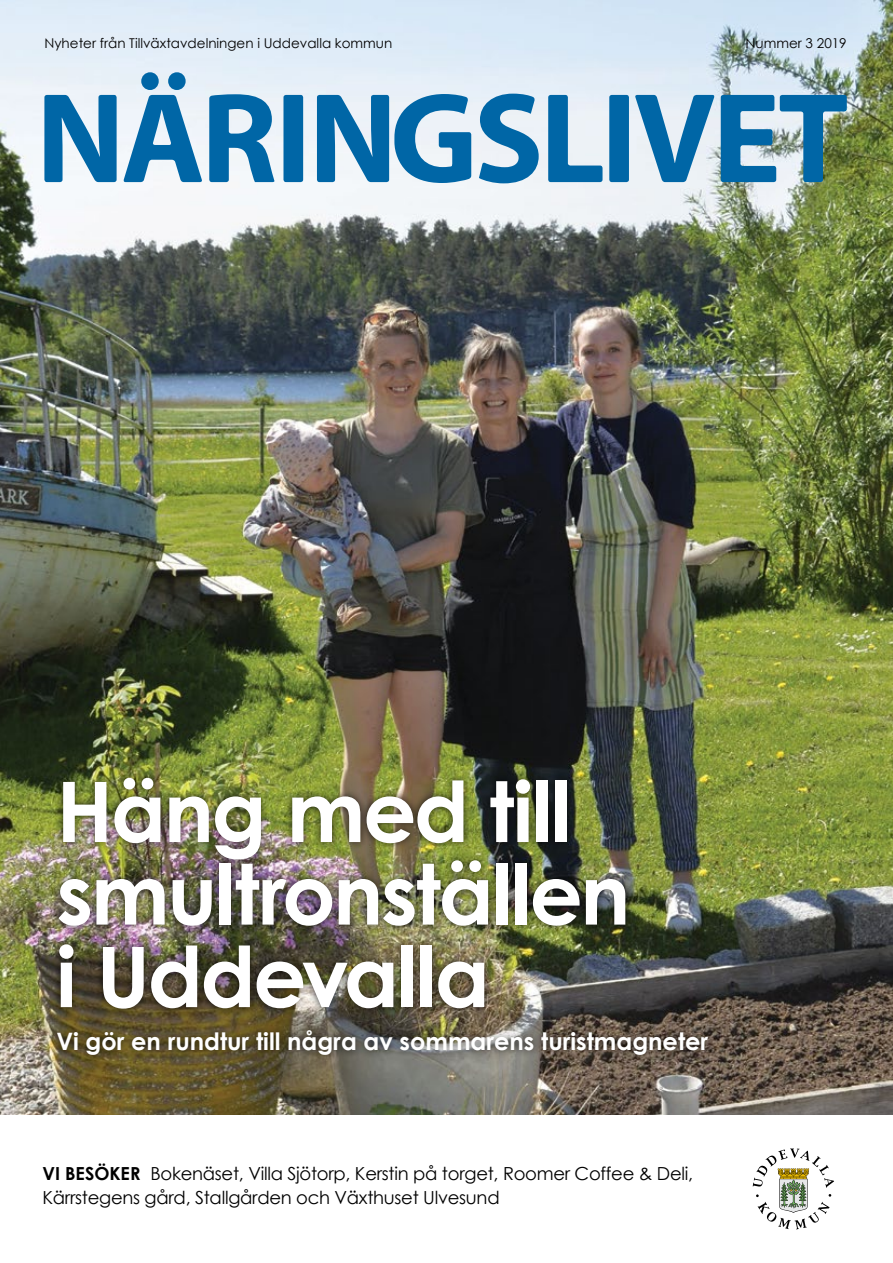
<style>
.page{position:relative;width:893px;height:1263px;background:#fff}
.page>*{position:absolute;margin:0;border:0;box-sizing:border-box;transform-origin:0 0}
.t1{font:700 83.7px/82.5px "Century Gothic";letter-spacing:-.03em;color:#fff}
.t2{font:700 24px "Century Gothic";color:#fff}
.t3{font:18px/24px "Century Gothic";letter-spacing:-.015em;color:#000}
.t4{font:13.5px "Century Gothic";color:#000}
.s1{font-weight:700}
</style>
<div class="page">
<img style="left:0;top:0;width:893px;height:1114px">
<svg style="left:753px;top:1148px;width:81px;height:81px"></svg>
<div style="left:51px;top:770px;width:583px;height:247px;background:#000;opacity:.75"></div>
<div style="left:50px;top:1024px;width:665px;height:39px;background:#000;opacity:.75"></div>
<svg style="left:44px;top:72px;width:803px;height:111px;background:#7dafce"></svg>
<p class="t4" style="left:44px;top:34px;width:349px">Nyheter från Tillväxtavdelningen i Uddevalla kommun</p>
<p class="t4" style="left:745px;top:34px;width:103px">Nummer 3 2019</p>
<h1 class="t1" style="left:56px;top:767px;width:576px">Häng med till smultronställen i Uddevalla</h1>
<h2 class="t2" style="left:56px;top:1023px;width:653px">Vi gör en rundtur till några av sommarens turistmagneter</h2>
<p class="t3" style="left:43px;top:1161px;width:652px"><span class="s1">VI BESÖKER</span> Bokenäset, Villa Sjötorp, Kerstin på torget, Roomer Coffee &amp; Deli,<br>Kärrstegens gård, Stallgården och Växthuset Ulvesund</p>
</div>
